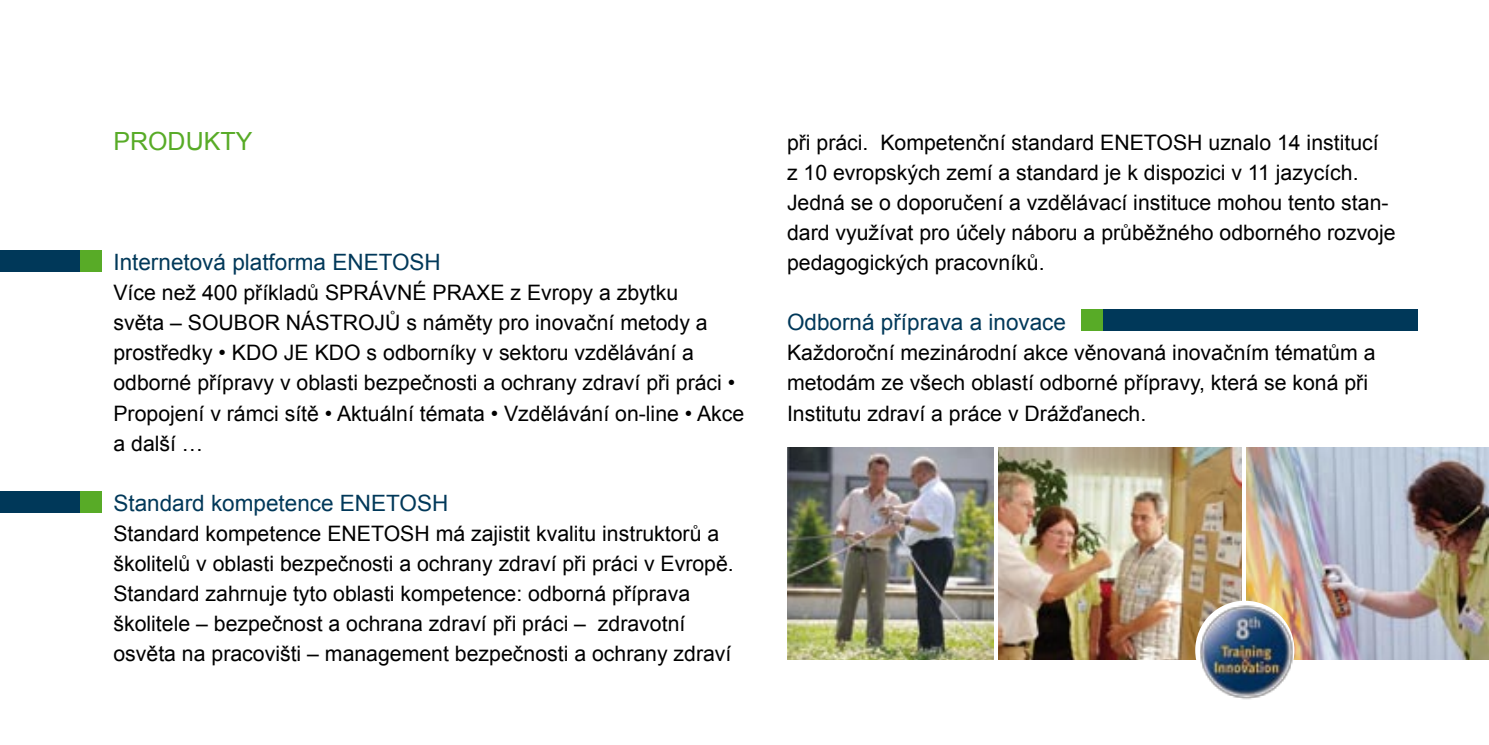
<style>
.page{position:relative;width:1489px;height:745px;background:#fff}
.page>*{position:absolute;margin:0;border:0;box-sizing:border-box;transform-origin:0 0}
.t1{font:25px "Arial";color:#58ab27}
.t2{font:22.5px "Arial";color:#003859}
.t3{font:21.25px/30px "Arial";color:#000}
</style>
<div class="page">
<img style="left:787px;top:447px;width:206px;height:212px">
<img style="left:998px;top:447px;width:243px;height:212px">
<img style="left:1246px;top:447px;width:241px;height:212px">
<div style="left:0;top:250px;width:101px;height:22px;background:#003859"></div>
<div style="left:0;top:491px;width:101px;height:21px;background:#003859"></div>
<div style="left:1081px;top:309px;width:336px;height:21px;background:#003859"></div>
<div style="left:80px;top:250px;width:21px;height:22px;background:#58ab27"></div>
<div style="left:80px;top:491px;width:21px;height:21px;background:#58ab27"></div>
<div style="left:1081px;top:309px;width:21px;height:21px;background:#58ab27"></div>
<img style="left:1197px;top:602px;width:97px;height:97px">
<p class="t1" style="left:113px;top:125px;width:140px">PRODUKTY</p>
<p class="t2" style="left:113px;top:247px;width:329px">Internetová platforma ENETOSH</p>
<p class="t3" style="left:113px;top:278px;width:632px">Více než 400 příkladů SPRÁVNÉ PRAXE z Evropy a zbytku<br>světa – SOUBOR NÁSTROJŮ s náměty pro inovační metody a prostředky • KDO JE KDO s odborníky v sektoru vzdělávání a odborné přípravy v oblasti bezpečnosti a ochrany zdraví při práci • Propojení v rámci sítě • Aktuální témata • Vzdělávání on-line • Akce a další …</p>
<p class="t2" style="left:113px;top:487px;width:336px">Standard kompetence ENETOSH</p>
<p class="t3" style="left:113px;top:518px;width:622px">Standard kompetence ENETOSH má zajistit kvalitu instruktorů a školitelů v oblasti bezpečnosti a ochrany zdraví při práci v Evropě.<br>Standard zahrnuje tyto oblasti kompetence: odborná příprava školitele – bezpečnost a ochrana zdraví při práci – zdravotní osvěta na pracovišti – management bezpečnosti a ochrany zdraví</p>
<p class="t3" style="left:787px;top:128px;width:610px">při práci. Kompetenční standard ENETOSH uznalo 14 institucí<br>z 10 evropských zemí a standard je k dispozici v 11 jazycích.<br>Jedná se o doporučení a vzdělávací instituce mohou tento stan&shy;dard využívat pro účely náboru a průběžného odborného rozvoje pedagogických pracovníků.</p>
<p class="t2" style="left:787px;top:307px;width:280px">Odborná příprava a inovace</p>
<p class="t3" style="left:787px;top:338px;width:590px">Každoroční mezinárodní akce věnovaná inovačním tématům a metodám ze všech oblastí odborné přípravy, která se koná při<br>Institutu zdraví a práce v Drážďanech.</p>
</div>
